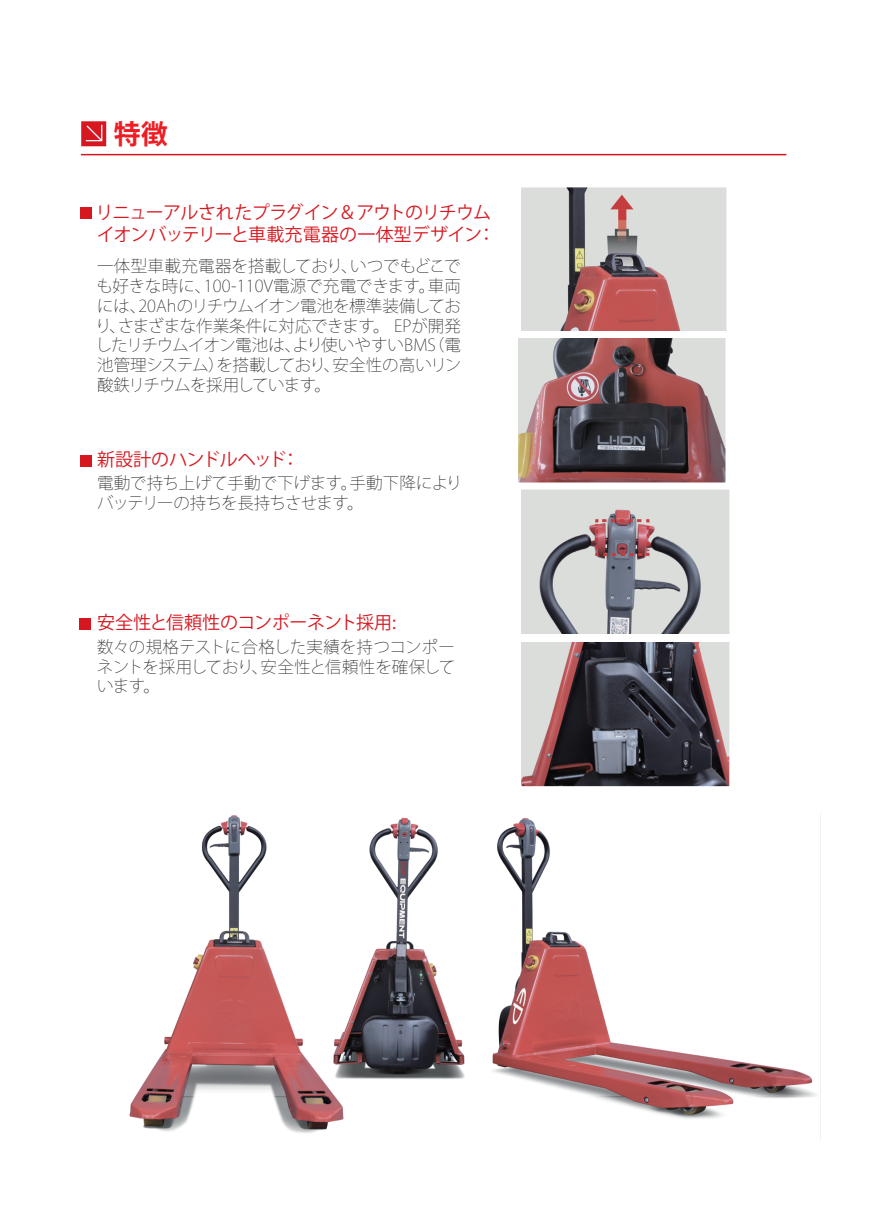
<style>
.page{position:relative;width:893px;height:1212px;background:#fff}
.page>*{position:absolute;margin:0;border:0;box-sizing:border-box;transform-origin:0 0}
.t1{font:700 27px "Koz Go Pr 6 N";color:#ee1d23}
.t2{font:18px/21.6px "Koz Go Pr 6 N";letter-spacing:-.03em;color:#d7171f}
.t3{font:18px "Koz Go Pr 6 N";letter-spacing:-.01em;color:#d7171f}
.t4{font:200 16.5px/19.8px "Koz Go Pr 6 N";letter-spacing:-.02em;color:#231f20;text-align:justify}
</style>
<div class="page">
<hr style="left:81px;top:154px;width:705px;height:1px;background:#d7171f">
<svg style="left:81px;top:121px;width:25px;height:25px"></svg>
<div style="left:81px;top:208px;width:11px;height:11px;background:#d7171f"></div>
<div style="left:81px;top:455px;width:11px;height:11px;background:#d7171f"></div>
<div style="left:80px;top:618px;width:11px;height:12px;background:#d7171f"></div>
<img style="left:521px;top:188px;width:205px;height:142px">
<img style="left:518px;top:339px;width:207px;height:143px">
<img style="left:521px;top:489px;width:208px;height:144px">
<img style="left:521px;top:642px;width:208px;height:145px">
<img style="left:129px;top:815px;width:687px;height:318px">
<h1 class="t1" style="left:114px;top:119px;width:55px">特徴</h1>
<p class="t2" style="left:95px;top:202px;width:401px">リニューアルされたプラグイン＆アウトのリチウムイオンバッテリーと車載充電器の一体型デザイン：</p>
<p class="t4" style="left:95px;top:257px;width:367px">一体型車載充電器を搭載しており、いつでもどこでも好きな時に、100-110V電源で充電できます。車両には、20Ahのリチウムイオン電池を標準装備しており、さまざまな作業条件に対応できます。 EPが開発したリチウムイオン電池は、より使いやすいBMS（電池管理システム）を搭載しており、安全性の高いリン酸鉄リチウムを採用しています。</p>
<p class="t3" style="left:97px;top:449px;width:204px">新設計のハンドルヘッド：</p>
<p class="t4" style="left:97px;top:474px;width:367px">電動で持ち上げて手動で下げます。手動下降によりバッテリーの持ちを長持ちさせます。</p>
<p class="t2" style="left:97px;top:612px;width:300px">安全性と信頼性のコンポーネント採用:</p>
<p class="t4" style="left:97px;top:637px;width:360px">数々の規格テストに合格した実績を持つコンポーネントを採用しており、安全性と信頼性を確保しています。</p>
</div>
